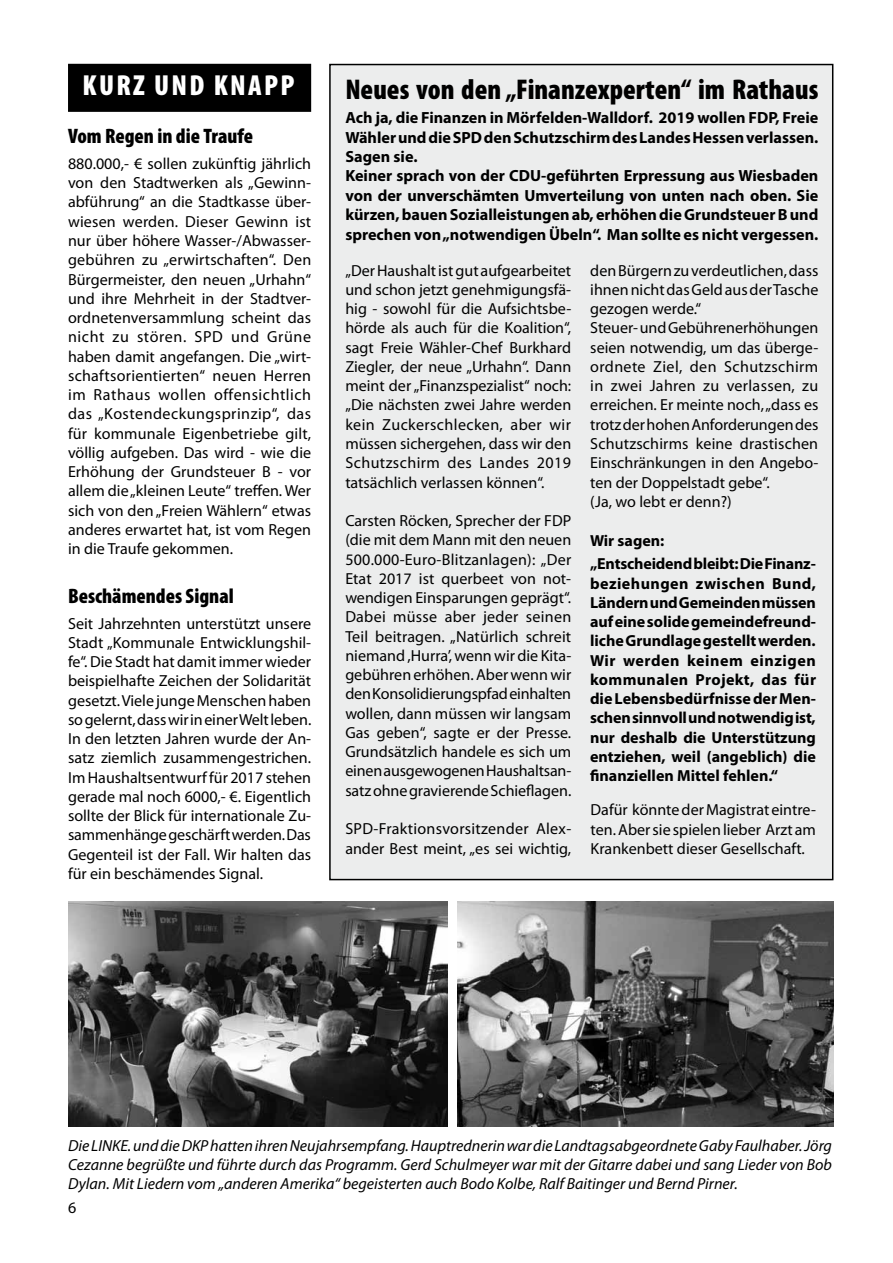
<style>
.page{position:relative;width:893px;height:1263px;background:#fff}
.page>*{position:absolute;margin:0;border:0;box-sizing:border-box;transform-origin:0 0}
.t1{font:900 condensed 29.1px "Myriad Pro";letter-spacing:.08em;color:#fff}
.t2{font:900 condensed 28.65px "Myriad Pro";letter-spacing:-.005em;color:#000}
.t3{font:900 condensed 21px "Myriad Pro";color:#000}
.t4{font:700 16.2px/19.5px "Myriad Pro";color:#000}
.t5{font:16.05px/19.2px "Myriad Pro";color:#000;text-align:justify}
.t6{font:700 16.05px/19.2px "Myriad Pro";color:#000}
.t7{font:italic 16.05px/19.2px "Myriad Pro";color:#000;text-align:justify}
</style>
<div class="page">
<div style="left:69px;top:65px;width:241px;height:46px;background:#000"></div>
<div style="left:68px;top:64px;width:243px;height:48px;border:2px solid #000"></div>
<img style="left:458px;top:901px;width:375px;height:225px">
<img style="left:68px;top:901px;width:379px;height:226px">
<div style="left:330px;top:65px;width:503px;height:814px;background:#eceded"></div>
<h1 class="t1" style="left:83px;top:69px;width:197px">Kurz und Knapp</h1>
<h3 class="t3" style="left:68px;top:125px;width:187px">Vom Regen in die Traufe</h3>
<p class="t5" style="left:68px;top:154px;width:245px">880.000,- € sollen zukünftig jährlich von den Stadtwerken als „Gewinn&shy;abführung“ an die Stadtkasse über&shy;wiesen werden. Dieser Gewinn ist nur über höhere Wasser-/Abwasser&shy;gebühren zu „erwirtschaften“. Den Bürgermeister, den neuen „Urhahn“ und ihre Mehrheit in der Stadtver&shy;ordnetenversammlung scheint das nicht zu stören. SPD und Grüne haben damit angefangen. Die „wirt&shy;schaftsorientierten“ neuen Herren im Rathaus wollen offensichtlich das „Kostendeckungsprinzip“, das für kommunale Eigenbetriebe gilt, völlig aufgeben. Das wird - wie die Erhöhung der Grundsteuer B - vor allem die „kleinen Leute“ treffen. Wer sich von den „Freien Wählern“ etwas anderes erwartet hat, ist vom Regen in die Traufe gekommen.</p>
<h3 class="t3" style="left:68px;top:584px;width:167px">Beschämendes Signal</h3>
<p class="t5" style="left:68px;top:613px;width:245px">Seit Jahrzehnten unterstützt unsere Stadt „Kommunale Entwicklungshil&shy;fe“. Die Stadt hat damit immer wieder beispielhafte Zeichen der Solidarität gesetzt. Viele junge Menschen haben so gelernt, dass wir in einer Welt leben.<br>In den letzten Jahren wurde der An&shy;satz ziemlich zusammengestrichen.<br>Im Haushaltsentwurf für 2017 stehen gerade mal noch 6000,- €. Eigentlich sollte der Blick für internationale Zu&shy;sammenhänge geschärft werden. Das Gegenteil ist der Fall. Wir halten das für ein beschämendes Signal.</p>
<h2 class="t2" style="left:345px;top:74px;width:475px">Neues von den „Finanzexperten“ im Rathaus</h2>
<p class="t4" style="left:345px;top:107px;width:475px">Ach ja, die Finanzen in Mörfelden-Walldorf. 2019 wollen FDP, Freie Wähler und die SPD den Schutzschirm des Landes Hessen verlassen.<br>Sagen sie.<br>Keiner sprach von der CDU-geführten Erpressung aus Wiesbaden von der unverschämten Umverteilung von unten nach oben. Sie kürzen, bauen Sozialleistungen ab, erhöhen die Grundsteuer B und sprechen von „notwendigen Übeln“. Man sollte es nicht vergessen.</p>
<p class="t5" style="left:345px;top:260px;width:227px">„Der Haushalt ist gut aufgearbeitet und schon jetzt genehmigungsfä&shy;hig - sowohl für die Aufsichtsbe&shy;hörde als auch für die Koalition“, sagt Freie Wähler-Chef Burkhard Ziegler, der neue „Urhahn“. Dann meint der „Finanzspezialist“ noch: „Die nächsten zwei Jahre werden kein Zuckerschlecken, aber wir müssen sichergehen, dass wir den Schutzschirm des Landes 2019 tatsächlich verlassen können“.</p>
<p class="t5" style="left:345px;top:511px;width:228px">Carsten Röcken, Sprecher der FDP (die mit dem Mann mit den neuen 500.000-Euro-Blitzanlagen): „Der Etat 2017 ist querbeet von not&shy;wendigen Einsparungen geprägt“.<br>Dabei müsse aber jeder seinen Teil beitragen. „Natürlich schreit niemand ,Hurra’, wenn wir die Kita&shy;gebühren erhöhen. Aber wenn wir den Konsolidierungspfad einhalten wollen, dann müssen wir langsam Gas geben“, sagte er der Presse.<br>Grundsätzlich handele es sich um einen ausgewogenen Haushaltsan&shy;satz ohne gravierende Schieflagen.</p>
<p class="t5" style="left:345px;top:819px;width:227px">SPD-Fraktionsvorsitzender Alex&shy;ander Best meint, „es sei wichtig,</p>
<p class="t5" style="left:590px;top:260px;width:230px;text-align:left">den Bürgern zu verdeutlichen, dass ihnen nicht das Geld aus der Tasche gezogen werde.“<br>Steuer- und Gebührenerhöhungen seien notwendig, um das überge&shy;ordnete Ziel, den Schutzschirm in zwei Jahren zu verlassen, zu erreichen. Er meinte noch, „dass es trotz der hohen Anforderungen des<br>Schutzschirms keine drastischen<br>Einschränkungen in den Angebo&shy;ten der Doppelstadt gebe“.<br>(Ja, wo lebt er denn?)</p>
<p class="t6" style="left:590px;top:528px;width:227px;line-height:23.5px">Wir sagen:<br>„Entscheidend bleibt: Die Finanz-</p>
<p class="t6" style="left:590px;top:573px;width:228px;text-align:justify">beziehungen zwischen Bund, Ländern und Gemeinden müssen auf eine solide gemeindefreund&shy;liche Grundlage gestellt werden.<br>Wir werden keinem einzigen kommunalen Projekt, das für die Lebensbedürfnisse der Men&shy;schen sinnvoll und notwendig ist, nur deshalb die Unterstützung entziehen, weil (angeblich) die finanziellen Mittel fehlen.“</p>
<p class="t5" style="left:591px;top:800px;width:227px">Dafür könnte der Magistrat eintre&shy;ten. Aber sie spielen lieber Arzt am Krankenbett dieser Gesellschaft.</p>
<p class="t7" style="left:68px;top:1135px;width:765px">Die LINKE. und die DKP hatten ihren Neujahrsempfang. Hauptrednerin war die Landtagsabgeordnete Gaby Faulhaber. Jörg Cezanne begrüßte und führte durch das Programm. Gerd Schulmeyer war mit der Gitarre dabei und sang Lieder von Bob Dylan. Mit Liedern vom „anderen Amerika“ begeisterten auch Bodo Kolbe, Ralf Baitinger und Bernd Pirner.</p>
<p class="t5" style="left:68px;top:1198px;width:10px">6</p>
</div>
